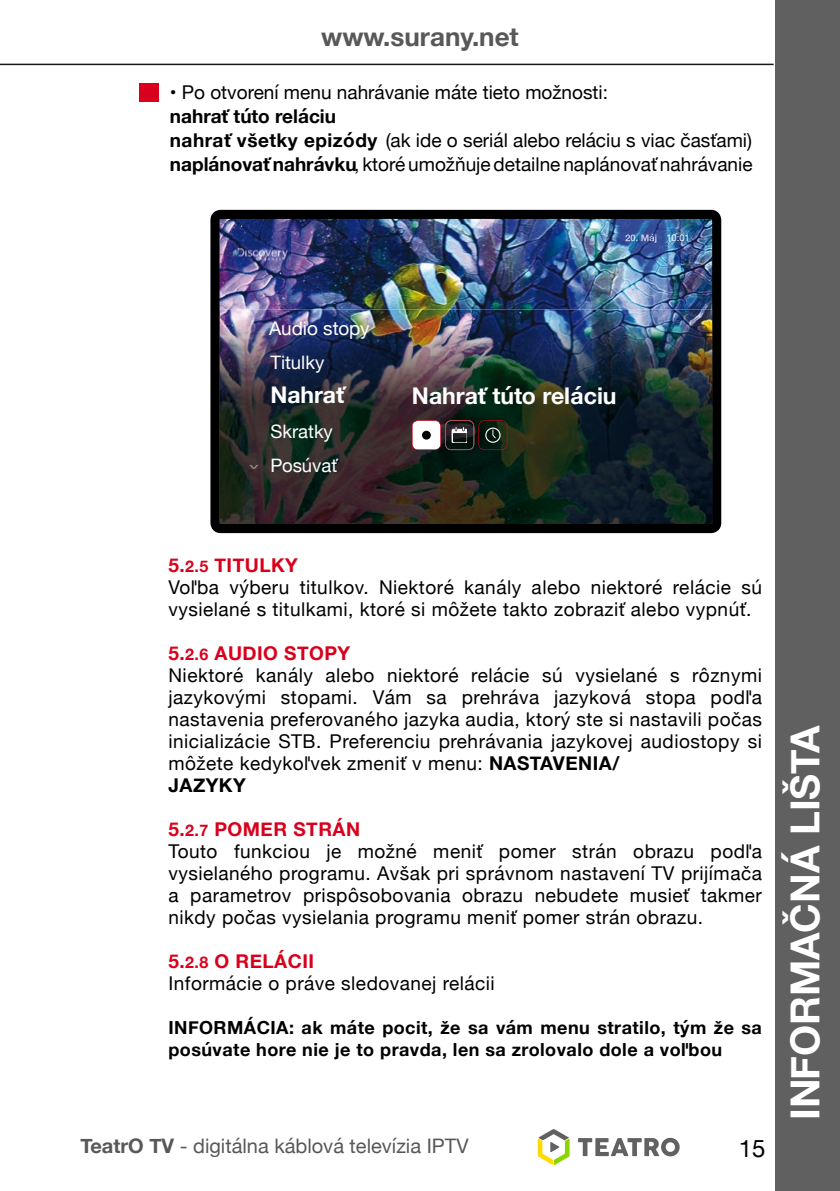
<style>
.page{position:relative;width:840px;height:1191px;background:#fff}
.page>*{position:absolute;margin:0;border:0;box-sizing:border-box;transform-origin:0 0}
.t1{font:700 40px "Helvetica Neue";color:#fff}
.t2{font:700 26px "Helvetica Neue";color:#58585a}
.t3{font:24px "Helvetica Neue";color:#000}
.t4{font:700 23px "Helvetica Neue";color:#fff}
.t5{font:20px "Helvetica Neue";color:#58585a}
.t6{font:19px/22px "Helvetica Neue";letter-spacing:.025em;color:#000}
.t7{font:19px/24px "Helvetica Neue";color:#000}
.t8{font:18.8px "Helvetica Neue";color:#fff}
.t9{font:18.6px/34.4px "Helvetica Neue";color:#fff}
.t10{font:700 18px/22px "Helvetica Neue";letter-spacing:.025em;color:#000}
.t11{font:9.4px "Helvetica Neue";color:#fff}
.s1{font-weight:700}
.s2{font-weight:700;color:#d8001c}
.s3{font-weight:700;font-size:16px;color:#d8001c}
</style>
<div class="page">
<div style="left:775px;top:0;width:64px;height:1191px;background:#606060"></div>
<div style="left:139px;top:83px;width:19px;height:18px;background:#d8001c"></div>
<img style="left:210px;top:210px;width:510px;height:323px">
<img style="left:218px;top:309px;width:493px;height:218px">
<img style="left:625px;top:234px;width:31px;height:9px">
<svg style="left:249px;top:465px;width:9px;height:4px"></svg>
<svg style="left:411px;top:420px;width:96px;height:30px"></svg>
<div style="left:422px;top:431px;width:8px;height:8px;background:#000;border-radius:50%"></div>
<img style="left:230px;top:232px;width:60px;height:43px">
<hr style="left:0;top:64px;width:773px;height:1px;background:#1a171b">
<svg style="left:578px;top:1137px;width:101px;height:19px"></svg>
<svg style="left:537px;top:1129px;width:32px;height:36px"></svg>
<h2 class="t2" style="left:321px;top:17px;width:199px">www.surany.net</h2>
<p class="t7" style="left:170px;top:81px;width:439px">• Po otvorení menu nahrávanie máte tieto možnosti:</p>
<p class="t7" style="left:170px;top:105px;width:584px"><span class="s1">nahrať túto reláciu<br>nahrať všetky epizódy</span> (ak ide o seriál alebo reláciu s viac časťami) <span class="s1">naplánovať nahrávku</span>, ktoré umožňuje detailne naplánovať nahrávanie</p>
<p class="t8" style="left:269px;top:315px;width:102px">Audio stopy</p>
<p class="t9" style="left:270px;top:346px;width:55px">Titulky</p>
<p class="t4" style="left:270px;top:377px;width:75px">Nahrať</p>
<p class="t9" style="left:270px;top:415px;width:68px">Skratky<br>Posúvať</p>
<p class="t4" style="left:412px;top:378px;width:206px">Nahrať túto reláciu</p>
<p class="t11" style="left:666px;top:231px;width:25px">10:01</p>
<p class="t6" style="left:168px;top:555px;width:594px"><span class="s2">5.</span><span class="s3">2.5</span> <span class="s2">TITULKY<br></span>Voľba výberu titulkov. Niektoré kanály alebo niektoré relácie sú vysielané s titulkami, ktoré si môžete takto zobraziť alebo vypnúť.</p>
<p class="t6" style="left:168px;top:643px;width:594px"><span class="s2">5.</span><span class="s3">2.6</span> <span class="s2">AUDIO STOPY<br></span>Niektoré kanály alebo niektoré relácie sú vysielané s rôznymi jazykovými stopami. Vám sa prehráva jazyková stopa podľa nastavenia preferovaného jazyka audia, ktorý ste si nastavili počas inicializácie STB. Preferenciu prehrávania jazykovej audiostopy si môžete kedykoľvek zmeniť v menu: <span class="s1">NASTAVENIA/<br>JAZYKY</span></p>
<p class="t6" style="left:168px;top:819px;width:594px"><span class="s2">5.</span><span class="s3">2.7</span> <span class="s2">POMER STRÁN<br></span>Touto funkciou je možné meniť pomer strán obrazu podľa vysielaného programu. Avšak pri správnom nastavení TV prijímača a parametrov prispôsobovania obrazu nebudete musieť takmer nikdy počas vysielania programu meniť pomer strán obrazu.</p>
<p class="t6" style="left:168px;top:951px;width:328px"><span class="s2">5.</span><span class="s3">2.8</span> <span class="s2">O RELÁCII<br></span>Informácie o práve sledovanej relácii</p>
<p class="t10" style="left:168px;top:1017px;width:594px">INFORMÁCIA: ak máte pocit, že sa vám menu stratilo, tým že sa posúvate hore nie je to pravda, len sa zrolovalo dole a voľbou</p>
<p class="t5" style="left:80px;top:1131px;width:389px"><span class="s1">TeatrO TV</span> - digitálna káblová televízia IPTV</p>
<p class="t3" style="left:738px;top:1131px;width:28px">15</p>
<h1 class="t1" style="left:773px;top:1120px;width:396px;rotate:-90deg">INFORMAČNÁ LIŠTA</h1>
</div>
